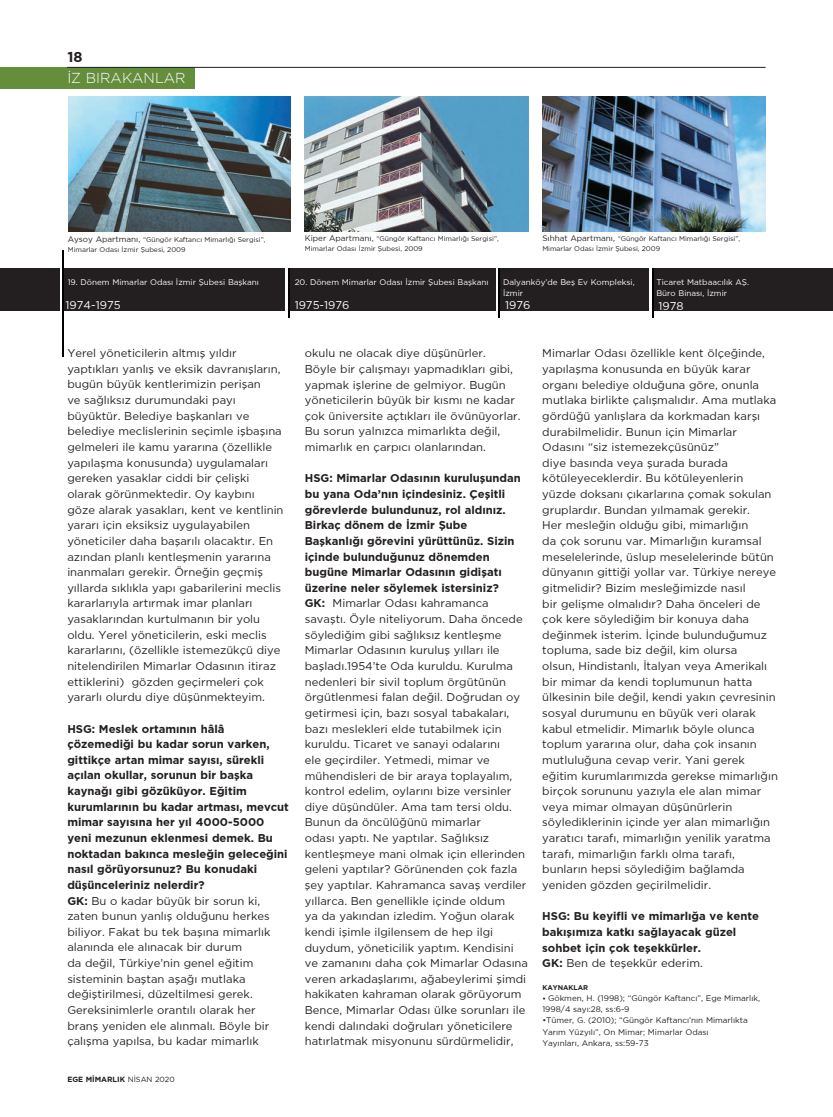
<style>
.page{position:relative;width:833px;height:1117px;background:#fff}
.page>*{position:absolute;margin:0;border:0;box-sizing:border-box;transform-origin:0 0}
.t1{font:300 14.38px "Gotham TRUN";color:#fff}
.t2{font:700 14.38px "Gotham TRUN";color:#231f20}
.metin{font:11.25px/15.6px "Gotham TRUN";color:#231f20}
.metin-2{font:700 11.25px/15.6px "Gotham TRUN";color:#231f20}
.t3{font:11.25px "Gotham TRUN";color:#fff}
.resim_alti{font:8.12px "Gotham TRUN";color:#231f20}
.resim_alti-2{font:8.12px/11.2px "Gotham TRUN";color:#fff}
.t4{font:700 7.5px "Gotham TRUN";color:#231f20}
.resim_alti-3{font:6.88px/10px "Gotham TRUN";color:#231f20}
.resimalti__üst_alt{font:700 6.88px "Gotham TRUN";color:#231f20}
.s1{font-size:8.12px}
.s2{font-weight:700}
.s3{font-weight:400}
.s4{font-weight:700;font-size:6.88px}
</style>
<div class="page">
<div style="left:0;top:67px;width:194px;height:22px;background:#648d3c"></div>
<hr style="left:67px;top:67px;width:698px;height:1px;background:#231f20">
<div style="left:0;top:268px;width:833px;height:42px;background:#231f20"></div>
<hr style="left:60px;top:243px;width:4px;height:114px;background:#fff">
<hr style="left:62px;top:250px;width:2px;height:107px;background:#000">
<hr style="left:285px;top:265px;width:4px;height:50px;background:#fff">
<hr style="left:288px;top:268px;width:1px;height:50px;background:#000">
<hr style="left:496px;top:264px;width:3px;height:47px;background:#fff">
<hr style="left:498px;top:268px;width:2px;height:50px;background:#000">
<hr style="left:649px;top:268px;width:4px;height:43px;background:#fff">
<hr style="left:652px;top:268px;width:2px;height:50px;background:#000">
<img style="left:68px;top:97px;width:223px;height:134px">
<img style="left:305px;top:97px;width:223px;height:134px">
<img style="left:542px;top:97px;width:223px;height:134px">
<p class="t2" style="left:67px;top:48px;width:17px">18</p>
<p class="t1" style="left:67px;top:70px;width:120px">İZ BIRAKANLAR</p>
<p class="resim_alti-3" style="left:68px;top:234px;width:199px"><span class="s1">Aysoy Apartmanı,</span> “Güngör Kaftancı Mimarlığı Sergisi”,<br>Mimarlar Odası İzmir Şubesi, 2009</p>
<p class="resim_alti-3" style="left:305px;top:233px;width:195px"><span class="s1">Kiper Apartmanı,</span> “Güngör Kaftancı Mimarlığı Sergisi”,<br>Mimarlar Odası İzmir Şubesi, 2009</p>
<p class="resim_alti-3" style="left:542px;top:233px;width:199px"><span class="s1">Sıhhat Apartmanı,</span> “Güngör Kaftancı Mimarlığı Sergisi”,<br>Mimarlar Odası İzmir Şubesi, 2009</p>
<p class="resim_alti-2" style="left:295px;top:276px;width:195px">20. Dönem Mimarlar Odası İzmir Şubesi Başkanı</p>
<p class="resim_alti-2" style="left:503px;top:276px;width:133px">Dalyanköy’de Beş Ev Kompleksi,<br>İzmir</p>
<p class="t3" style="left:505px;top:299px;width:27px">1976</p>
<p class="resim_alti-2" style="left:68px;top:276px;width:193px">19. Dönem Mimarlar Odası İzmir Şubesi Başkanı</p>
<p class="t3" style="left:66px;top:299px;width:57px">1974-1975</p>
<p class="t3" style="left:295px;top:299px;width:56px">1975-1976</p>
<p class="resim_alti-2" style="left:656px;top:276px;width:94px">Ticaret Matbaacılık AŞ.</p>
<p class="resim_alti-2" style="left:656px;top:287px;width:72px">Büro Binası, İzmir</p>
<p class="t3" style="left:658px;top:299px;width:27px">1978</p>
<p class="metin" style="left:67px;top:345px;width:218px">Yerel yöneticilerin altmış yıldır yaptıkları yanlış ve eksik davranışların, bugün büyük kentlerimizin perişan<br>ve sağlıksız durumundaki payı büyüktür. Belediye başkanları ve belediye meclislerinin seçimle işbaşına gelmeleri ile kamu yararına (özellikle yapılaşma konusunda) uygulamaları gereken yasaklar ciddi bir çelişki olarak görünmektedir. Oy kaybını göze alarak yasakları, kent ve kentlinin yararı için eksiksiz uygulayabilen yöneticiler daha başarılı olacaktır. En azından planlı kentleşmenin yararına inanmaları gerekir. Örneğin geçmiş yıllarda sıklıkla yapı gabarilerini meclis kararlarıyla artırmak imar planları yasaklarından kurtulmanın bir yolu oldu. Yerel yöneticilerin, eski meclis kararlarını, (özellikle istemezükçü diye nitelendirilen Mimarlar Odasının itiraz ettiklerini) gözden geçirmeleri çok yararlı olurdu diye düşünmekteyim.</p>
<p class="metin-2" style="left:67px;top:720px;width:223px">HSG: Meslek ortamının hâlâ çözemediği bu kadar sorun varken, gittikçe artan mimar sayısı, sürekli açılan okullar, sorunun bir başka kaynağı gibi gözüküyor. Eğitim kurumlarının bu kadar artması, mevcut mimar sayısına her yıl 4000-5000 yeni mezunun eklenmesi demek. Bu noktadan bakınca mesleğin geleceğini nasıl görüyorsunuz? Bu konudaki düşünceleriniz nelerdir?</p>
<p class="metin" style="left:67px;top:892px;width:205px"><span class="s2">GK:</span> Bu o kadar büyük bir sorun ki, zaten bunun yanlış olduğunu herkes biliyor. Fakat bu tek başına mimarlık alanında ele alınacak bir durum<br>da değil, Türkiye’nin genel eğitim sisteminin baştan aşağı mutlaka değiştirilmesi, düzeltilmesi gerek.<br>Gereksinimlerle orantılı olarak her branş yeniden ele alınmalı. Böyle bir çalışma yapılsa, bu kadar mimarlık</p>
<p class="t4" style="left:67px;top:1074px;width:109px">EGE M‹MARLIK <span class="s3">NİSAN 2020</span></p>
<p class="metin" style="left:305px;top:345px;width:217px">okulu ne olacak diye düşünürler.<br>Böyle bir çalışmayı yapmadıkları gibi, yapmak işlerine de gelmiyor. Bugün yöneticilerin büyük bir kısmı ne kadar çok üniversite açtıkları ile övünüyorlar.<br>Bu sorun yalnızca mimarlıkta değil, mimarlık en çarpıcı olanlarından.</p>
<p class="metin-2" style="left:305px;top:470px;width:217px">HSG: Mimarlar Odasının kuruluşundan bu yana Oda’nın içindesiniz. Çeşitli görevlerde bulundunuz, rol aldınız.<br>Birkaç dönem de İzmir Şube Başkanlığı görevini yürüttünüz. Sizin içinde bulunduğunuz dönemden bugüne Mimarlar Odasının gidişatı üzerine neler söylemek istersiniz?</p>
<p class="metin" style="left:305px;top:595px;width:225px"><span class="s2">GK:</span> Mimarlar Odası kahramanca savaştı. Öyle niteliyorum. Daha öncede söylediğim gibi sağlıksız kentleşme Mimarlar Odasının kuruluş yılları ile başladı.1954’te Oda kuruldu. Kurulma nedenleri bir sivil toplum örgütünün örgütlenmesi falan değil. Doğrudan oy getirmesi için, bazı sosyal tabakaları, bazı meslekleri elde tutabilmek için kuruldu. Ticaret ve sanayi odalarını<br>ele geçirdiler. Yetmedi, mimar ve mühendisleri de bir araya toplayalım, kontrol edelim, oylarını bize versinler diye düşündüler. Ama tam tersi oldu.<br>Bunun da öncülüğünü mimarlar<br>odası yaptı. Ne yaptılar. Sağlıksız kentleşmeye mani olmak için ellerinden geleni yaptılar? Görünenden çok fazla şey yaptılar. Kahramanca savaş verdiler yıllarca. Ben genellikle içinde oldum<br>ya da yakından izledim. Yoğun olarak kendi işimle ilgilensem de hep ilgi duydum, yöneticilik yaptım. Kendisini ve zamanını daha çok Mimarlar Odasına veren arkadaşlarımı, ağabeylerimi şimdi hakikaten kahraman olarak görüyorum Bence, Mimarlar Odası ülke sorunları ile kendi dalındaki doğruları yöneticilere hatırlatmak misyonunu sürdürmelidir,</p>
<p class="metin" style="left:542px;top:345px;width:237px">Mimarlar Odası özellikle kent ölçeğinde, yapılaşma konusunda en büyük karar organı belediye olduğuna göre, onunla mutlaka birlikte çalışmalıdır. Ama mutlaka gördüğü yanlışlara da korkmadan karşı durabilmelidir. Bunun için Mimarlar Odasını “siz istemezekçüsünüz”<br>diye basında veya şurada burada kötüleyeceklerdir. Bu kötüleyenlerin yüzde doksanı çıkarlarına çomak sokulan gruplardır. Bundan yılmamak gerekir.<br>Her mesleğin olduğu gibi, mimarlığın<br>da çok sorunu var. Mimarlığın kuramsal meselelerinde, üslup meselelerinde bütün dünyanın gittiği yollar var. Türkiye nereye gitmelidir? Bizim mesleğimizde nasıl<br>bir gelişme olmalıdır? Daha önceleri de çok kere söylediğim bir konuya daha değinmek isterim. İçinde bulunduğumuz topluma, sade biz değil, kim olursa<br>olsun, Hindistanlı, İtalyan veya Amerikalı bir mimar da kendi toplumunun hatta ülkesinin bile değil, kendi yakın çevresinin sosyal durumunu en büyük veri olarak kabul etmelidir. Mimarlık böyle olunca toplum yararına olur, daha çok insanın mutluluğuna cevap verir. Yani gerek eğitim kurumlarımızda gerekse mimarlığın birçok sorununu yazıyla ele alan mimar veya mimar olmayan düşünürlerin söylediklerinin içinde yer alan mimarlığın yaratıcı tarafı, mimarlığın yenilik yaratma tarafı, mimarlığın farklı olma tarafı, bunların hepsi söylediğim bağlamda yeniden gözden geçirilmelidir.</p>
<p class="metin-2" style="left:542px;top:907px;width:218px">HSG: Bu keyifli ve mimarlığa ve kente bakışımıza katkı sağlayacak güzel sohbet için çok teşekkürler.</p>
<p class="metin" style="left:542px;top:954px;width:162px"><span class="s2">GK:</span> Ben de teşekkür ederim.</p>
<p class="resimalti__üst_alt" style="left:542px;top:982px;width:47px">KAYNAKLAR</p>
<p class="resim_alti" style="left:542px;top:993px;width:219px"><span class="s4">•</span> Gökmen, H. (1998); “Güngör Kaftancı”, Ege Mimarlık,</p>
<p class="resim_alti" style="left:542px;top:1004px;width:89px">1998/4 sayı:28, ss:6-9</p>
<p class="resim_alti" style="left:542px;top:1015px;width:207px">•Tümer, G. (2010); “Güngör Kaftancı’nın Mimarlıkta</p>
<p class="resim_alti" style="left:542px;top:1026px;width:168px">Yarım Yüzyılı”, On Mimar; Mimarlar Odası</p>
<p class="resim_alti" style="left:542px;top:1038px;width:108px">Yayınları, Ankara, ss:59-73</p>
</div>
